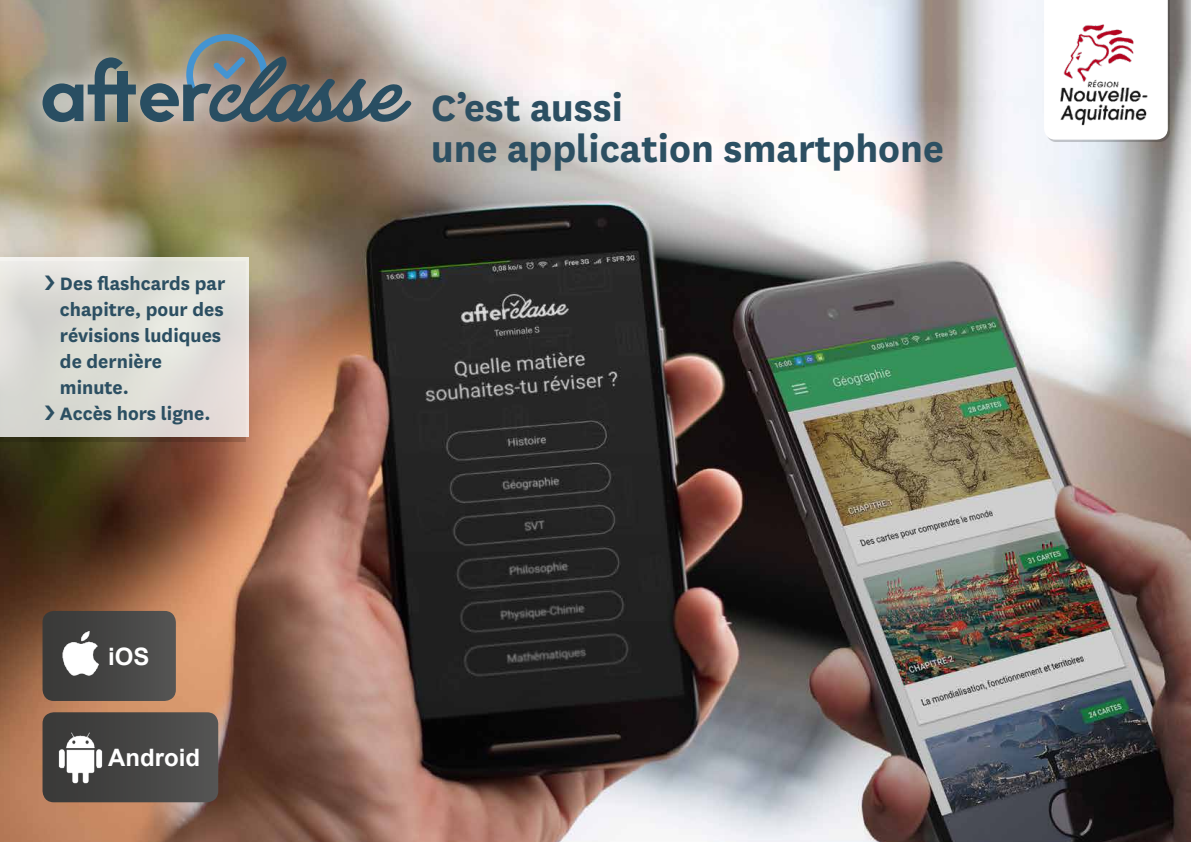
<style>
.page{position:relative;width:1191px;height:842px;background:#fff}
.page>*{position:absolute;margin:0;border:0;box-sizing:border-box;transform-origin:0 0}
.t1{font:700 42.8px/41px "National";color:#2c4f62}
.t2{font:700 24px "Arial";color:#fff}
.t3{font:700 21px/26px "National";color:#2c4f62}
</style>
<div class="page">
<img style="left:0;top:0;width:1191px;height:842px">
<div style="left:22px;top:14px;width:408px;height:128px;background:#fff;opacity:.75"></div>
<svg style="left:43px;top:34px;width:368px;height:88px;background:#7d807b"></svg>
<div style="left:0;top:261px;width:245px;height:180px;background:#000;opacity:.2"></div>
<div style="left:0;top:257px;width:249px;height:180px;background:linear-gradient(to bottom,#e3e4de,#dbd8d3)"></div>
<svg style="left:43px;top:611px;width:133px;height:90px;background:#484746"></svg>
<img style="left:57px;top:627px;width:46px;height:52px">
<svg style="left:43px;top:712px;width:175px;height:90px;background:#474745"></svg>
<img style="left:57px;top:730px;width:46px;height:54px">
<div style="left:1046px;top:0;width:123px;height:142px;background:#000;opacity:.2"></div>
<svg style="left:1044px;top:0;width:123px;height:140px"></svg>
<img style="left:1048px;top:14px;width:115px;height:115px">
<svg style="left:45px;top:275px;width:10px;height:14px"></svg>
<svg style="left:45px;top:405px;width:10px;height:14px"></svg>
<p class="t3" style="left:60px;top:269px;width:167px">Des flashcards par chapitre, pour des révisions ludiques de dernière minute.<br>Accès hors ligne.</p>
<p class="t2" style="left:108px;top:640px;width:43px">iOS</p>
<p class="t2" style="left:108px;top:742px;width:93px">Android</p>
<h1 class="t1" style="left:431px;top:84px;width:514px">C’est aussi<br>une application smartphone</h1>
</div>
